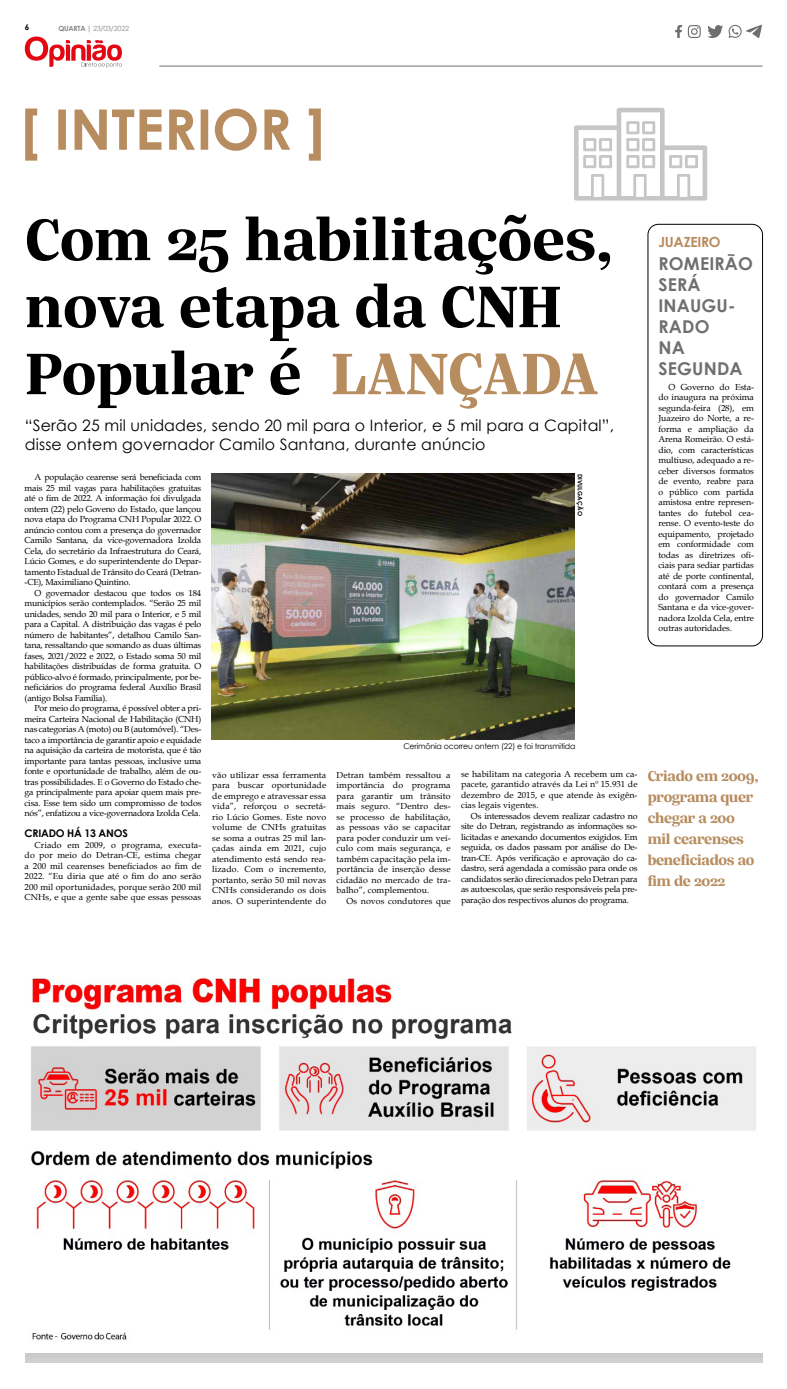
<style>
.page{position:relative;width:787px;height:1389px;background:#fff}
.page>*{position:absolute;margin:0;border:0;box-sizing:border-box;transform-origin:0 0}
.t1{font:700 63.61px/67px "Silva Text";color:#000}
.t2{font:700 17.68px/20.9px "Century Gothic";letter-spacing:.01em;color:#706f6f}
.t3{font:15.75px/19.2px "Century Gothic";letter-spacing:.01em;color:#000}
.t4{font:700 15.75px/21px "Silva Text";letter-spacing:-.02em;color:#b78c5f}
.t5{font:700 14px "Century Gothic";letter-spacing:-.02em;color:#b78c5f}
.t6{font:700 10.5px "Century Gothic";letter-spacing:-.02em;color:#000}
.t7{font:8.75px/10.5px "Book Antiqua";letter-spacing:-.01em;color:#000;text-align:justify}
.t8{font:8.75px "Book Antiqua";letter-spacing:.01em;color:#000}
.t9{font:700 8.05px "Century Gothic";color:#000}
.t10{font:7.88px "Century Gothic";letter-spacing:-.02em;color:#000}
.t11{font:7.17px "Century Gothic";letter-spacing:-.03em;color:#878787}
.t12{font:700 6.12px "Century Gothic";letter-spacing:.02em;color:#000}
.s1{font-weight:700}
.s2{color:#b78c5f}
</style>
<div class="page">
<hr style="left:159px;top:66px;width:603px;height:1px;background:#706f6f">
<svg style="left:25px;top:37px;width:97px;height:31px"></svg>
<svg style="left:687px;top:25px;width:13px;height:13px"></svg>
<svg style="left:675px;top:25px;width:6px;height:13px"></svg>
<svg style="left:707px;top:25px;width:54px;height:13px"></svg>
<div style="left:25px;top:1358px;width:736px;height:5px;background:#d0d0d0"></div>
<div style="left:25px;top:1353px;width:736px;height:5px;background:#cacacc"></div>
<div style="left:647px;top:224px;width:115px;height:422px;border:1px solid #000;border-radius:10px"></div>
<svg style="left:25px;top:109px;width:296px;height:52px"></svg>
<svg style="left:574px;top:108px;width:133px;height:93px"></svg>
<img style="left:212px;top:474px;width:362px;height:266px">
<img style="left:31px;top:978px;width:725px;height:362px">
<p class="t9" style="left:25px;top:21px;width:6px">6</p>
<p class="t11" style="left:58px;top:23px;width:72px"><span class="s1">QUARTA |</span> 23/03/2022</p>
<h1 class="t1" style="left:25px;top:206px;width:589px">Com 25 habilitações, nova etapa da CNH<br>Popular é <span class="s2">LANÇADA</span></h1>
<h3 class="t3" style="left:25px;top:415px;width:590px">“Serão 25 mil unidades, sendo 20 mil para o Interior, e 5 mil para a Capital”, disse ontem governador Camilo Santana, durante anúncio</h3>
<p class="t7" style="left:25px;top:472px;width:178px;text-indent:10px">A população cearense será beneficiada com mais 25 mil vagas para habilitações gratuitas até o fim de 2022. A informação foi divulgada ontem (22) pelo Goveno do Estado, que lançou nova etapa do Programa CNH Popular 2022. O anúncio contou com a presença do governador Camilo Santana, da vice-governadora Izolda Cela, do secretário da Infraestrutura do Ceará, Lúcio Gomes, e do superintendente do Depar&shy;tamento Estadual de Trânsito do Ceará (Detran--CE), Maximiliano Quintino.</p>
<p class="t7" style="left:25px;top:587px;width:178px;text-indent:10px">O governador destacou que todos os 184 municípios serão contemplados. “Serão 25 mil unidades, sendo 20 mil para o Interior, e 5 mil para a Capital. A distribuição das vagas é pelo número de habitantes”, detalhou Camilo San&shy;tana, ressaltando que somando as duas últimas fases, 2021/2022 e 2022, o Estado soma 50 mil habilitações distribuídas de forma gratuita. O público-alvo é formado, principalmente, por be&shy;neficiários do programa federal Auxílio Brasil (antigo Bolsa Família).</p>
<p class="t7" style="left:25px;top:703px;width:178px;text-indent:10px">Por meio do programa, é possível obter a pri&shy;meira Carteira Nacional de Habilitação (CNH) nas categorias A (moto) ou B (automóvel). “Des&shy;taco a importância de garantir apoio e equidade na aquisição da carteira de motorista, que é tão importante para tantas pessoas, inclusive uma fonte e oportunidade de trabalho, além de ou&shy;tras possibilidades. E o Governo do Estado che&shy;ga principalmente para apoiar quem mais pre&shy;cisa. Esse tem sido um compromisso de todos nós”, enfatizou a vice-governadora Izolda Cela.</p>
<p class="t6" style="left:25px;top:825px;width:105px">CRIADO HÁ 13 ANOS</p>
<p class="t7" style="left:25px;top:839px;width:178px;text-indent:10px">Criado em 2009, o programa, executa&shy;do por meio do Detran-CE, estima chegar a 200 mil cearenses beneficiados ao fim de 2022. “Eu diria que até o fim do ano serão 200 mil oportunidades, porque serão 200 mil CNHs, e que a gente sabe que essas pessoas</p>
<p class="t12" style="left:584px;top:474px;width:44px;rotate:90deg">DIVULGAÇÃO</p>
<p class="t10" style="left:403px;top:741px;width:174px">Cerimônia ocorreu ontem (22) e foi transmitida</p>
<p class="t7" style="left:461px;top:768px;width:178px">se habilitam na categoria A recebem um ca&shy;pacete, garantido através da Lei nº 15.931 de dezembro de 2015, e que atende às exigên&shy;cias legais vigentes.</p>
<p class="t7" style="left:461px;top:810px;width:178px;text-indent:10px">Os interessados devem realizar cadastro no site do Detran, registrando as informações so&shy;licitadas e anexando documentos exigidos. Em seguida, os dados passam por análise do De&shy;tran-CE. Após verificação e aprovação do ca&shy;dastro, será agendada a comissão para onde os candidatos serão direcionados pelo Detran para as autoescolas, que serão responsáveis pela pre&shy;paração dos respectivos alunos do programa.</p>
<p class="t7" style="left:212px;top:769px;width:115px">vão utilizar essa ferramenta para buscar oportunidade de emprego e atravessar essa vida”, reforçou o secretá&shy;rio Lúcio Gomes. Este novo volume de CNHs gratuitas se soma a outras 25 mil lan&shy;çadas ainda em 2021, cujo atendimento está sendo rea&shy;lizado. Com o incremento, portanto, serão 50 mil novas CNHs considerando os dois anos. O superintendente do</p>
<p class="t7" style="left:336px;top:769px;width:115px">Detran também ressaltou a importância do programa para garantir um trânsito mais seguro. “Dentro des&shy;se processo de habilitação, as pessoas vão se capacitar para poder conduzir um veí&shy;culo com mais segurança, e também capacitação pela im&shy;portância de inserção desse cidadão no mercado de tra&shy;balho”, complementou.</p>
<p class="t8" style="left:346px;top:895px;width:105px">Os novos condutores que</p>
<h3 class="t5" style="left:658px;top:231px;width:64px">JUAZEIRO</h3>
<h2 class="t2" style="left:658px;top:253px;width:96px">ROMEIRÃO<br>SERÁ<br>INAUGU-<br>RADO<br>NA<br>SEGUNDA</h2>
<p class="t7" style="left:658px;top:381px;width:97px;text-indent:10px">O Governo do Esta&shy;do inaugura na próxima segunda-feira (28), em Juazeiro do Norte, a re&shy;forma e ampliação da Arena Romeirão. O está&shy;dio, com características multiuso, adequado a re&shy;ceber diversos formatos de evento, reabre para o público com partida amistosa entre represen&shy;tantes do futebol cea&shy;rense. O evento-teste do equipamento, projetado em conformidade com todas as diretrizes ofi&shy;ciais para sediar partidas até de porte continental, contará com a presença do governador Camilo Santana e da vice-gover&shy;nadora Izolda Cela, entre outras autoridades.</p>
<h3 class="t4" style="left:647px;top:765px;width:112px">Criado em 2009, programa quer chegar a 200 mil cearenses beneficiados ao fim de 2022</h3>
</div>
